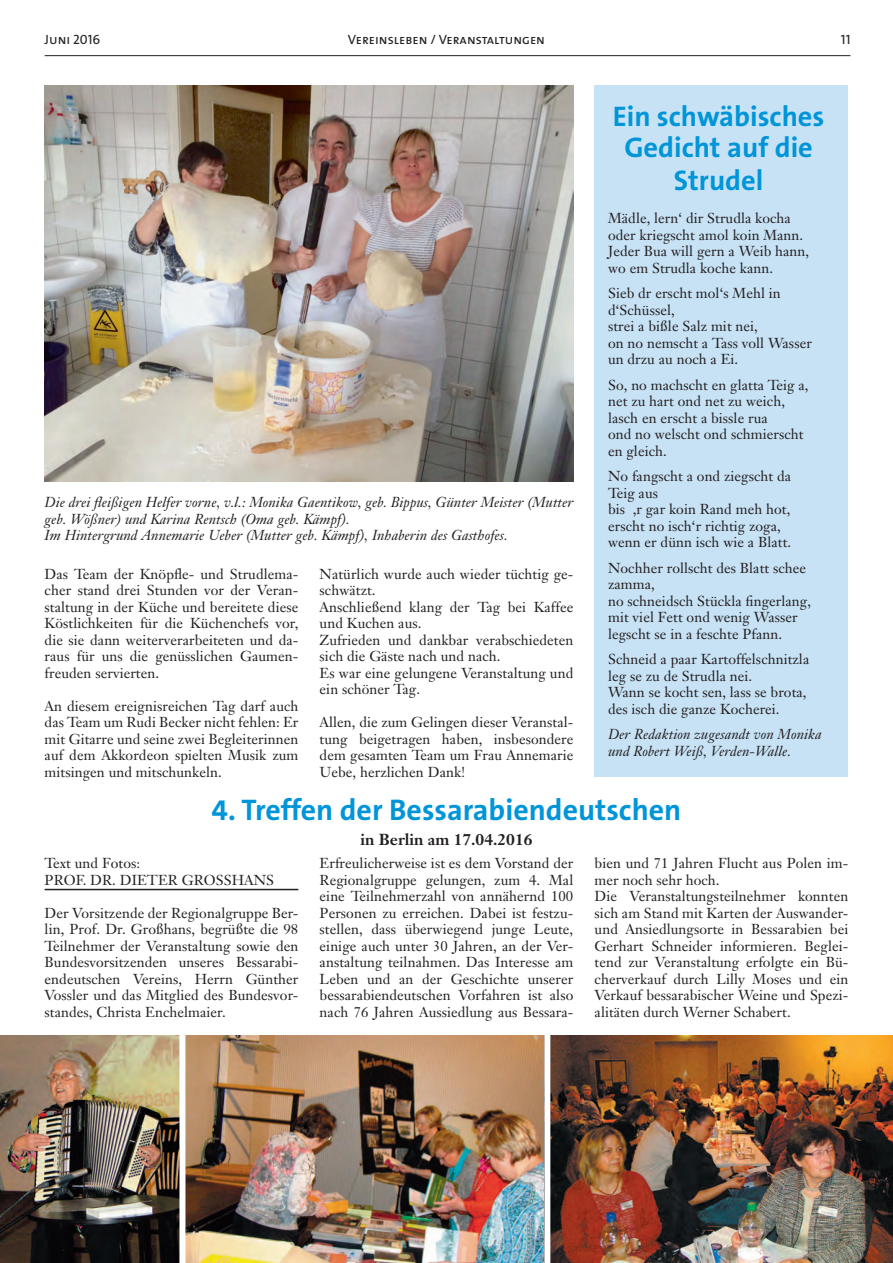
<style>
.page{position:relative;width:893px;height:1263px;background:#fff}
.page>*{position:absolute;margin:0;border:0;box-sizing:border-box;transform-origin:0 0}
.t1{font:700 30px "The Sans B7";color:#0095d9}
.t2{font:700 28.5px/32.2px "The Sans B7";color:#0095d9;text-align:center}
.t3{font:700 15.75px "Janson Text";color:#231f20}
.t4{font:14.25px/16.5px "Janson Text";letter-spacing:.005em;color:#231f20}
.t5{font:italic 14.25px/16.5px "Janson Text";letter-spacing:.005em;color:#231f20}
.t6{font:13.5px "The Sans Caps";color:#231f20}
</style>
<div class="page">
<hr style="left:45px;top:55px;width:805px;height:1px;background:#231f20">
<img style="left:45px;top:85px;width:528px;height:396px">
<div style="left:595px;top:85px;width:253px;height:691px;background:#c7e2f5"></div>
<hr style="left:45px;top:889px;width:253px;height:1px;background:#231f20">
<img style="left:0;top:1036px;width:893px;height:227px">
<div style="left:179px;top:1019px;width:6px;height:244px;background:#fff"></div>
<div style="left:544px;top:1018px;width:6px;height:245px;background:#fff"></div>
<p class="t6" style="left:45px;top:28px;width:57px">Juni 2016</p>
<p class="t6" style="left:348px;top:28px;width:199px">Vereinsleben / Veranstaltungen</p>
<p class="t6" style="left:841px;top:28px;width:11px">11</p>
<p class="t5" style="left:45px;top:494px;width:530px">Die drei fleißigen Helfer vorne, v.l.: Monika Gaentikow, geb. Bippus, Günter Meister (Mutter geb. Wößner) und Karina Rentsch (Oma geb. Kämpf).<br>Im Hintergrund Annemarie Ueber (Mutter geb. Kämpf), Inhaberin des Gasthofes.</p>
<p class="t4" style="left:45px;top:565px;width:255px;text-align:justify">Das Team der Knöpfle- und Strudlema&shy;cher stand drei Stunden vor der Veran&shy;staltung in der Küche und bereitete diese Köstlichkeiten für die Küchenchefs vor, die sie dann weiterverarbeiteten und da&shy;raus für uns die genüsslichen Gaumen&shy;freuden servierten.</p>
<p class="t4" style="left:45px;top:698px;width:255px;text-align:justify">An diesem ereignisreichen Tag darf auch das Team um Rudi Becker nicht fehlen: Er mit Gitarre und seine zwei Begleiterinnen auf dem Akkordeon spielten Musik zum mitsingen und mitschunkeln.</p>
<p class="t4" style="left:320px;top:565px;width:255px">Natürlich wurde auch wieder tüchtig ge&shy;schwätzt.<br>Anschließend klang der Tag bei Kaffee und Kuchen aus.<br>Zufrieden und dankbar verabschiedeten sich die Gäste nach und nach.<br>Es war eine gelungene Veranstaltung und ein schöner Tag.</p>
<p class="t4" style="left:320px;top:714px;width:255px;text-align:justify">Allen, die zum Gelingen dieser Veranstal&shy;tung beigetragen haben, insbesondere dem gesamten Team um Frau Annemarie Uebe, herzlichen Dank!</p>
<h2 class="t2" style="left:613px;top:101px;width:213px">Ein schwäbisches<br>Gedicht auf die<br>Strudel</h2>
<p class="t4" style="left:608px;top:210px;width:203px">Mädle, lern‘ dir Strudla kocha oder kriegscht amol koin Mann.<br>Jeder Bua will gern a Weib hann, wo em Strudla koche kann.</p>
<p class="t4" style="left:608px;top:285px;width:205px">Sieb dr erscht mol‘s Mehl in d‘Schüssel,<br>strei a bißle Salz mit nei,<br>on no nemscht a Tass voll Wasser un drzu au noch a Ei.</p>
<p class="t4" style="left:608px;top:376px;width:202px">So, no machscht en glatta Teig a, net zu hart ond net zu weich, lasch en erscht a bissle rua<br>ond no welscht ond schmierscht en gleich.</p>
<p class="t4" style="left:608px;top:468px;width:185px">No fangscht a ond ziegscht da<br>Teig aus<br>bis ‚r gar koin Rand meh hot, erscht no isch‘r richtig zoga, wenn er dünn isch wie a Blatt.</p>
<p class="t4" style="left:608px;top:559px;width:205px">Nochher rollscht des Blatt schee zamma,<br>no schneidsch Stückla fingerlang, mit viel Fett ond wenig Wasser legscht se in a feschte Pfann.</p>
<p class="t4" style="left:608px;top:651px;width:203px">Schneid a paar Kartoffelschnitzla leg se zu de Strudla nei.<br>Wann se kocht sen, lass se brota, des isch die ganze Kocherei.</p>
<p class="t5" style="left:608px;top:726px;width:215px">Der Redaktion zugesandt von Monika und Robert Weiß, Verden-Walle.</p>
<h1 class="t1" style="left:212px;top:794px;width:471px">4. Treffen der Bessarabiendeutschen</h1>
<p class="t3" style="left:360px;top:830px;width:174px">in Berlin am 17.04.2016</p>
<p class="t4" style="left:595px;top:855px;width:255px">bien und 71 Jahren Flucht aus Polen im&shy;mer noch sehr hoch.<br>Die Veranstaltungsteilnehmer konnten sich am Stand mit Karten der Auswander&shy;und Ansiedlungsorte in Bessarabien bei Gerhart Schneider informieren. Beglei&shy;tend zur Veranstaltung erfolgte ein Bü&shy;cherverkauf durch Lilly Moses und ein Verkauf bessarabischer Weine und Spezi&shy;alitäten durch Werner Schabert.</p>
<p class="t4" style="left:45px;top:855px;width:98px">Text und Fotos:<br>Prof. Dr. Dieter</p>
<p class="t4" style="left:320px;top:855px;width:255px;text-align:justify">Erfreulicherweise ist es dem Vorstand der Regionalgruppe gelungen, zum 4. Mal eine Teilnehmerzahl von annähernd 100<br>Personen zu erreichen. Dabei ist festzu&shy;stellen, dass überwiegend junge Leute, einige auch unter 30 Jahren, an der Ver&shy;anstaltung teilnahmen. Das Interesse am Leben und an der Geschichte unserer bessarabiendeutschen Vorfahren ist also nach 76 Jahren Aussiedlung aus Bessara-</p>
<p class="t4" style="left:182px;top:871px;width:62px">GroSShans</p>
<p class="t4" style="left:45px;top:904px;width:255px;text-align:justify">Der Vorsitzende der Regionalgruppe Ber&shy;lin, Prof. Dr. Großhans, begrüßte die 98<br>Teilnehmer der Veranstaltung sowie den Bundesvorsitzenden unseres Bessarabi&shy;endeutschen Vereins, Herrn Günther Vossler und das Mitglied des Bundesvor&shy;standes, Christa Enchelmaier.</p>
</div>
